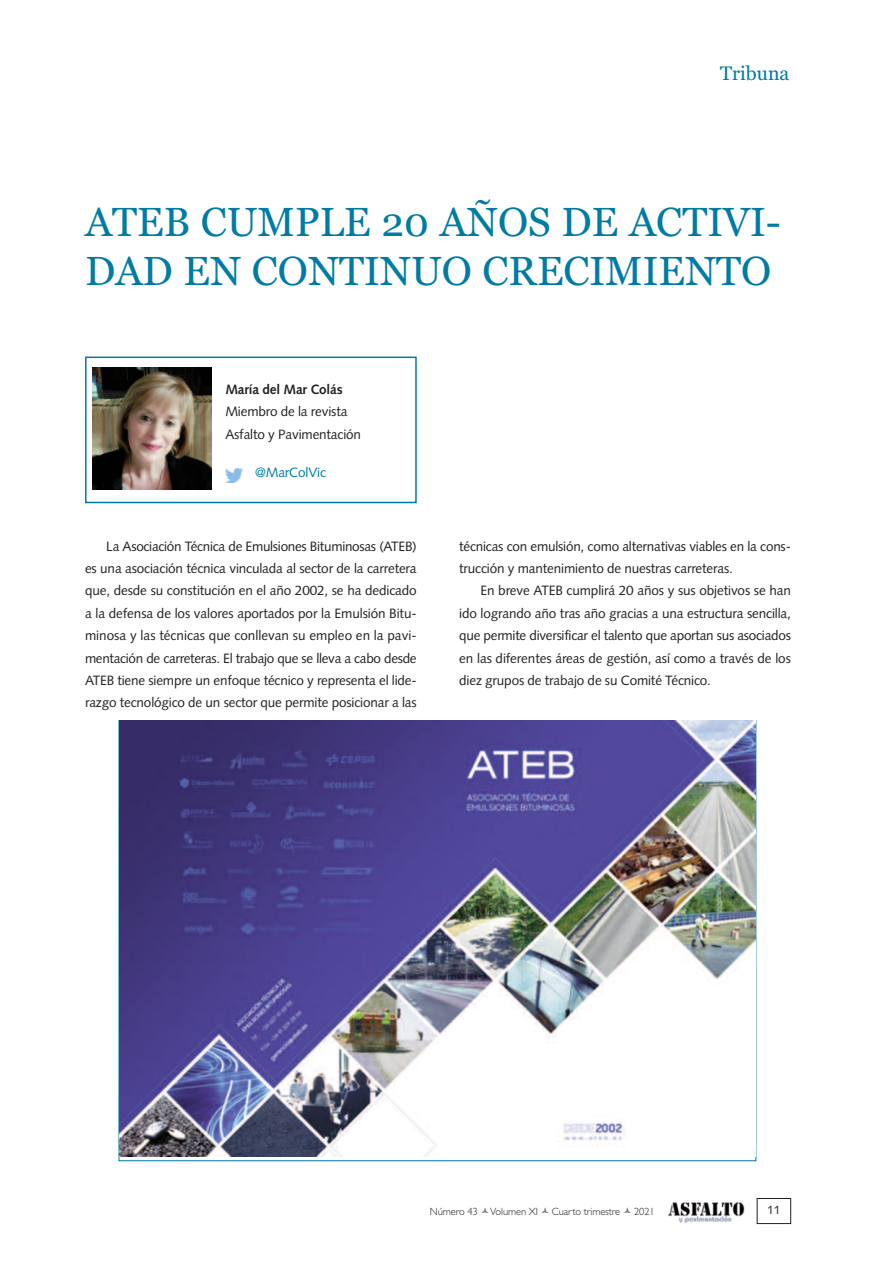
<style>
.page{position:relative;width:893px;height:1263px;background:#fff}
.page>*{position:absolute;margin:0;border:0;box-sizing:border-box;transform-origin:0 0}
.t1{font:40.5px/48.6px "Georgia";color:#007ba3}
.t2{font:19.5px "Georgia";color:#007ba3}
.t3{font:13.5px/22.4px "Syntax LT Std";letter-spacing:-.01em;color:#231f20;text-align:justify}
.t4{font:700 13.5px "Syntax LT Std";letter-spacing:-.01em;color:#231f20}
.t5{font:13.5px "Syntax LT Std";letter-spacing:-.01em;color:#007ba3}
.t6{font:12px "Syntax LT Std";color:#231f20}
.t7{font:300 10.5px "Gill Sans";letter-spacing:-.01em;color:#231f20}
</style>
<div class="page">
<img style="left:668px;top:1202px;width:77px;height:21px">
<div style="left:85px;top:357px;width:332px;height:146px;border:2px solid #007ba3"></div>
<img style="left:92px;top:368px;width:119px;height:122px">
<img style="left:225px;top:468px;width:17px;height:14px">
<div style="left:757px;top:1198px;width:34px;height:26px;border:1px solid #231f20"></div>
<img style="left:119px;top:721px;width:637px;height:436px">
<h2 class="t2" style="left:720px;top:62px;width:71px">Tribuna</h2>
<h1 class="t1" style="left:85px;top:198px;width:697px">ATEB CUMPLE 20 AÑOS DE ACTIVI-<br>DAD EN CONTINUO CRECIMIENTO</h1>
<p class="t4" style="left:225px;top:384px;width:119px">María del Mar Colás</p>
<p class="t3" style="left:225px;top:402px;width:137px">Miembro de la revista<br>Asfalto y Pavimentación</p>
<p class="t5" style="left:255px;top:467px;width:72px">@MarColVic</p>
<p class="t3" style="left:85px;top:536px;width:333px;text-indent:21px">La Asociación Técnica de Emulsiones Bituminosas (ATEB) es una asociación técnica vinculada al sector de la carretera que, desde su constitución en el año 2002, se ha dedicado a la defensa de los valores aportados por la Emulsión Bitu&shy;minosa y las técnicas que conllevan su empleo en la pavi&shy;mentación de carreteras. El trabajo que se lleva a cabo desde ATEB tiene siempre un enfoque técnico y representa el lide&shy;razgo tecnológico de un sector que permite posicionar a las</p>
<p class="t3" style="left:459px;top:536px;width:333px">técnicas con emulsión, como alternativas viables en la cons&shy;trucción y mantenimiento de nuestras carreteras.</p>
<p class="t3" style="left:459px;top:581px;width:333px;text-indent:21px">En breve ATEB cumplirá 20 años y sus objetivos se han ido logrando año tras año gracias a una estructura sencilla, que permite diversificar el talento que aportan sus asociados en las diferentes áreas de gestión, así como a través de los diez grupos de trabajo de su Comité Técnico.</p>
<p class="t7" style="left:430px;top:1205px;width:110px">Número 43 Volumen XI</p>
<p class="t7" style="left:552px;top:1205px;width:70px">Cuarto trimestre</p>
<p class="t7" style="left:634px;top:1205px;width:22px">2021</p>
<p class="t6" style="left:767px;top:1205px;width:15px">11</p>
</div>
